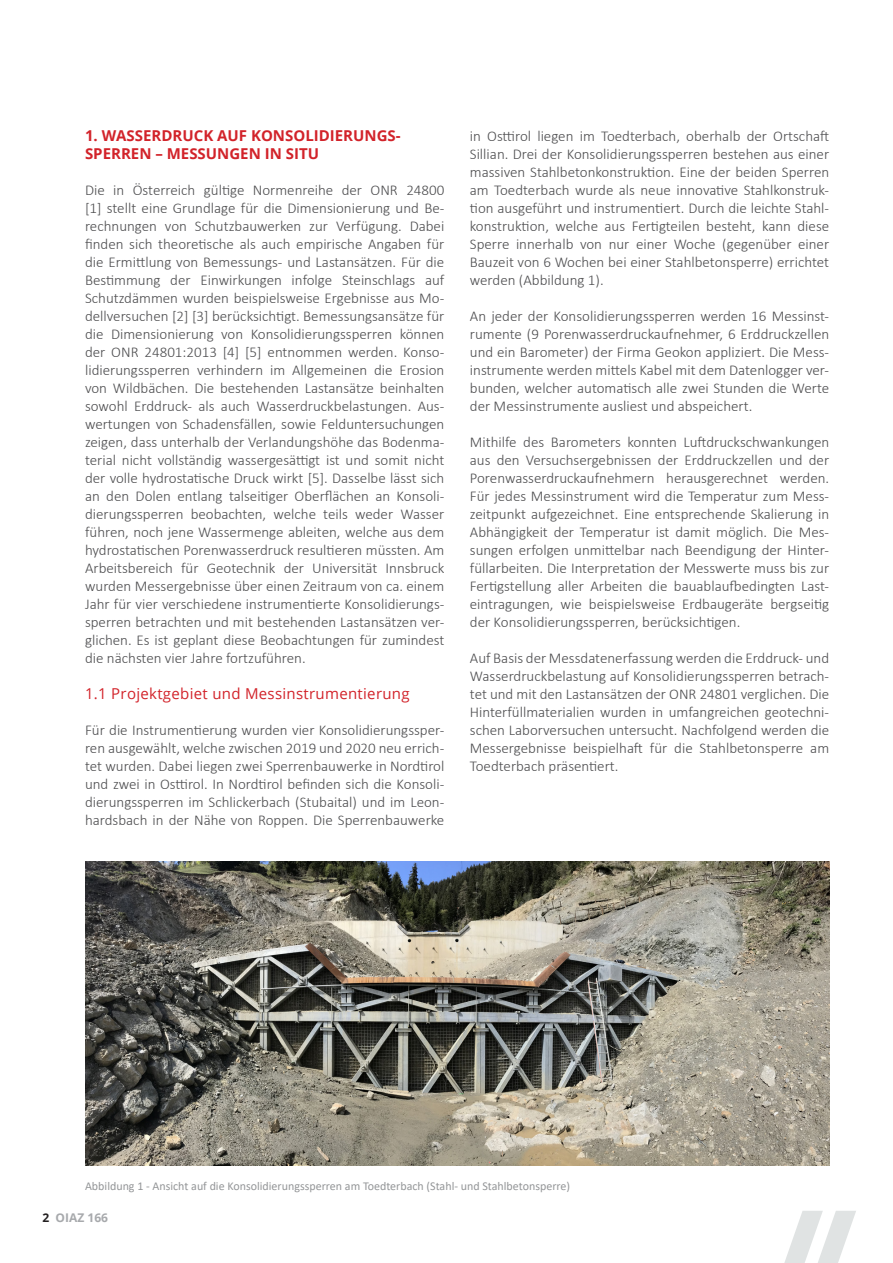
<style>
.page{position:relative;width:893px;height:1263px;background:#fff}
.page>*{position:absolute;margin:0;border:0;box-sizing:border-box;transform-origin:0 0}
.Fliesstext{font:300 15px/18px "Calibri";color:#4d4d4f;text-align:justify}
.Unterüberschrift{font:700 15px "Open Sans";color:#d2232a}
.Unterüberschrift2{font:15px "Open Sans";letter-spacing:.02em;color:#d2232a}
.bildtext{font:12px "Calibri";color:#949698}
.t1{font:700 12px "Open Sans";color:#a7a9ac}
.s1{color:#231f20}
</style>
<div class="page">
<svg style="left:784px;top:1211px;width:72px;height:52px"></svg>
<img style="left:85px;top:861px;width:744px;height:304px">
<p class="Unterüberschrift" style="left:85px;top:125px;width:317px">1. WASSERDRUCK AUF KONSOLIDIERUNGS-</p>
<p class="Unterüberschrift" style="left:85px;top:143px;width:236px">SPERREN – MESSUNGEN IN SITU</p>
<p class="Fliesstext" style="left:85px;top:181px;width:361px">Die in Österreich gültige Normenreihe der ONR 24800 [1] stellt eine Grundlage für die Dimensionierung und Be&shy;rechnungen von Schutzbauwerken zur Verfügung. Dabei finden sich theoretische als auch empirische Angaben für die Ermittlung von Bemessungs- und Lastansätzen. Für die Bestimmung der Einwirkungen infolge Steinschlags auf Schutzdämmen wurden beispielsweise Ergebnisse aus Mo&shy;dellversuchen [2] [3] berücksichtigt. Bemessungsansätze für die Dimensionierung von Konsolidierungssperren können der ONR 24801:2013 [4] [5] entnommen werden. Konso&shy;lidierungssperren verhindern im Allgemeinen die Erosion von Wildbächen. Die bestehenden Lastansätze beinhalten sowohl Erddruck- als auch Wasserdruckbelastungen. Aus&shy;wertungen von Schadensfällen, sowie Felduntersuchungen zeigen, dass unterhalb der Verlandungshöhe das Bodenma&shy;terial nicht vollständig wassergesättigt ist und somit nicht der volle hydrostatische Druck wirkt [5]. Dasselbe lässt sich an den Dolen entlang talseitiger Oberflächen an Konsoli&shy;dierungssperren beobachten, welche teils weder Wasser führen, noch jene Wassermenge ableiten, welche aus dem hydrostatischen Porenwasserdruck resultieren müssten. Am Arbeitsbereich für Geotechnik der Universität Innsbruck wurden Messergebnisse über einen Zeitraum von ca. einem Jahr für vier verschiedene instrumentierte Konsolidierungs&shy;sperren betrachten und mit bestehenden Lastansätzen ver&shy;glichen. Es ist geplant diese Beobachtungen für zumindest die nächsten vier Jahre fortzuführen.</p>
<p class="Unterüberschrift2" style="left:85px;top:683px;width:326px">1.1 Projektgebiet und Messinstrumentierung</p>
<p class="Fliesstext" style="left:85px;top:721px;width:361px">Für die Instrumentierung wurden vier Konsolidierungssper&shy;ren ausgewählt, welche zwischen 2019 und 2020 neu errich&shy;tet wurden. Dabei liegen zwei Sperrenbauwerke in Nordtirol und zwei in Osttirol. In Nordtirol befinden sich die Konsoli&shy;dierungssperren im Schlickerbach (Stubaital) und im Leon&shy;hardsbach in der Nähe von Roppen. Die Sperrenbauwerke</p>
<p class="Fliesstext" style="left:470px;top:127px;width:361px">in Osttirol liegen im Toedterbach, oberhalb der Ortschaft Sillian. Drei der Konsolidierungssperren bestehen aus einer massiven Stahlbetonkonstruktion. Eine der beiden Sperren am Toedterbach wurde als neue innovative Stahlkonstruk&shy;tion ausgeführt und instrumentiert. Durch die leichte Stahl&shy;konstruktion, welche aus Fertigteilen besteht, kann diese Sperre innerhalb von nur einer Woche (gegenüber einer Bauzeit von 6 Wochen bei einer Stahlbetonsperre) errichtet werden (Abbildung 1).</p>
<p class="Fliesstext" style="left:470px;top:307px;width:361px">An jeder der Konsolidierungssperren werden 16 Messinst&shy;rumente (9 Porenwasserdruckaufnehmer, 6 Erddruckzellen und ein Barometer) der Firma Geokon appliziert. Die Mess&shy;instrumente werden mittels Kabel mit dem Datenlogger ver&shy;bunden, welcher automatisch alle zwei Stunden die Werte der Messinstrumente ausliest und abspeichert.</p>
<p class="Fliesstext" style="left:470px;top:433px;width:361px">Mithilfe des Barometers konnten Luftdruckschwankungen aus den Versuchsergebnissen der Erddruckzellen und der Porenwasserdruckaufnehmern herausgerechnet werden.<br>Für jedes Messinstrument wird die Temperatur zum Mess&shy;zeitpunkt aufgezeichnet. Eine entsprechende Skalierung in Abhängigkeit der Temperatur ist damit möglich. Die Mes&shy;sungen erfolgen unmittelbar nach Beendigung der Hinter&shy;füllarbeiten. Die Interpretation der Messwerte muss bis zur Fertigstellung aller Arbeiten die bauablaufbedingten Last&shy;eintragungen, wie beispielsweise Erdbaugeräte bergseitig der Konsolidierungssperren, berücksichtigen.</p>
<p class="Fliesstext" style="left:470px;top:649px;width:361px">Auf Basis der Messdatenerfassung werden die Erddruck- und Wasserdruckbelastung auf Konsolidierungssperren betrach&shy;tet und mit den Lastansätzen der ONR 24801 verglichen. Die Hinterfüllmaterialien wurden in umfangreichen geotechni&shy;schen Laborversuchen untersucht. Nachfolgend werden die Messergebnisse beispielhaft für die Stahlbetonsperre am Toedterbach präsentiert.</p>
<p class="bildtext" style="left:85px;top:1178px;width:487px">Abbildung 1 - Ansicht auf die Konsolidierungssperren am Toedterbach (Stahl- und Stahlbetonsperre)</p>
<p class="t1" style="left:43px;top:1209px;width:67px"><span class="s1">2</span> OIAZ 166</p>
</div>
